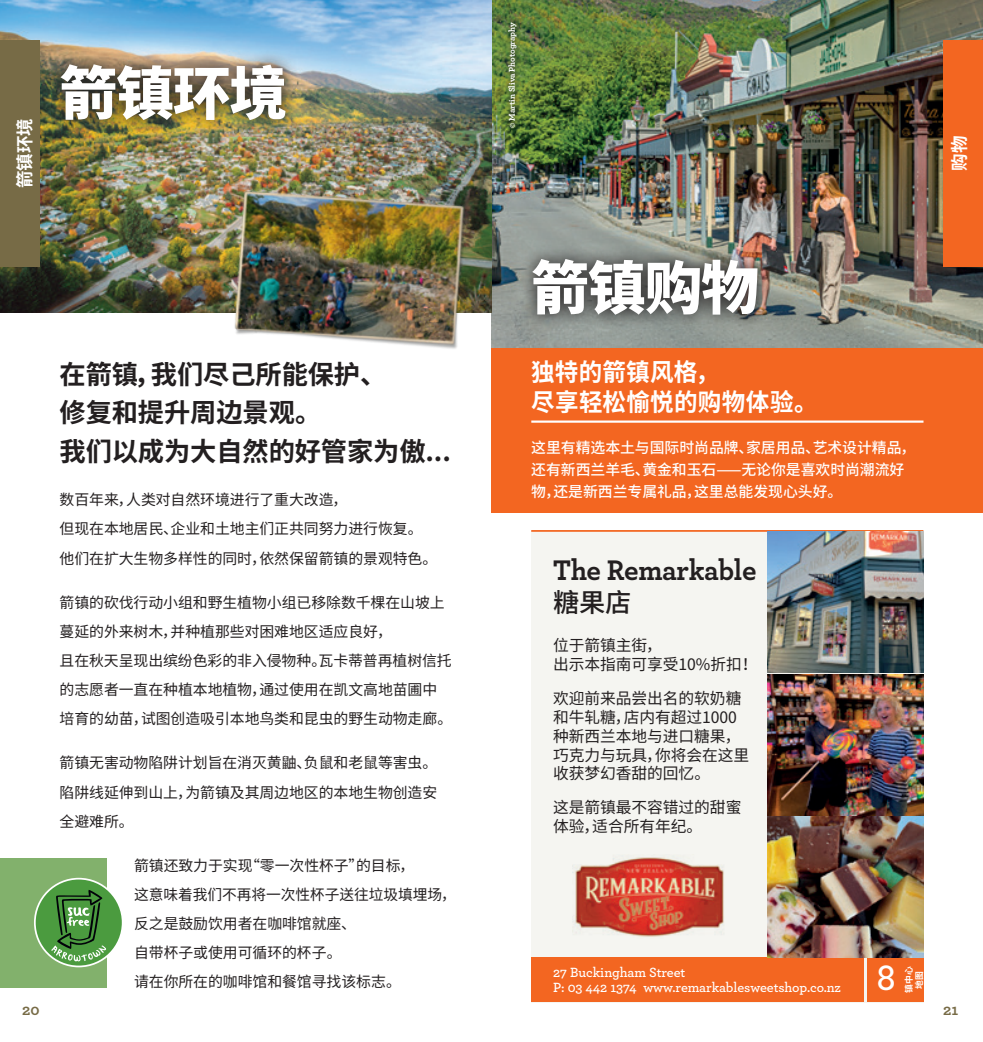
<style>
.page{position:relative;width:983px;height:1042px;background:#fff}
.page>*{position:absolute;margin:0;border:0;box-sizing:border-box;transform-origin:0 0}
.t1{font:900 57.75px "Noto Sans CJ Ksc";letter-spacing:-.02em;color:#fff}
.t2{font:600 38.32px "Archer Pro";color:#fff;scale:.94 1}
.Listing_head{font:700 29.75px "Archer Pro";letter-spacing:-.01em;color:#231f20}
.Body{font:700 26.25px/38.9px "Noto Sans CJ Ksc";letter-spacing:-.005em;color:#231f20}
.Chinese_head_listing{font:500 26.25px "Noto Sans CJ Ksc";color:#231f20}
.Heading{font:700 24.5px/29.4px "Noto Sans CJ Ksc";letter-spacing:.01em;color:#fff;scale:.96 1}
.Section_Titles{font:700 17.5px "Noto Sans CJ Ksc";color:#fff}
.Listing_Body{font:15.75px/18.9px "Noto Sans CJ Ksc";letter-spacing:-.005em;color:#231f20}
.t3{font:700 15.75px "Archer Pro";color:#776b46}
.Body-2{font:14.88px/29.2px "Noto Sans CJ Ksc";letter-spacing:-.005em;color:#231f20}
.Body-3{font:500 14.88px/21.9px "Noto Sans CJ Ksc";letter-spacing:-.005em;color:#fff}
.Listing_Contact_Footer{font:600 14px/15.8px "Archer Pro";letter-spacing:-.005em;color:#fff}
.Body-4{font:700 8.75px "Archer Pro";letter-spacing:-.005em;color:#fff}
.Section_Titles-2{font:700 8.75px/10.5px "Noto Sans CJ Ksc";color:#fff;text-align:center}
</style>
<div class="page">
<div style="left:491px;top:0;width:491px;height:512px;background:#f36621"></div>
<img style="left:491px;top:0;width:491px;height:347px">
<hr style="left:531px;top:420px;width:392px;height:3px;background:#fff">
<svg style="left:503px;top:17px;width:18px;height:116px;background:#5a7635"></svg>
<div style="left:531px;top:531px;width:392px;height:471px;background:#f5f5f1"></div>
<hr style="left:531px;top:530px;width:392px;height:2px;background:#f36621">
<div style="left:531px;top:957px;width:332px;height:45px;background:#f36621"></div>
<div style="left:866px;top:957px;width:57px;height:45px;background:#f36621"></div>
<img style="left:767px;top:532px;width:156px;height:140px">
<img style="left:767px;top:674px;width:156px;height:141px">
<img style="left:767px;top:817px;width:156px;height:140px">
<img style="left:572px;top:857px;width:152px;height:80px">
<div style="left:943px;top:40px;width:39px;height:226px;background:#f36621"></div>
<img style="left:0;top:0;width:491px;height:313px">
<div style="left:0;top:40px;width:40px;height:226px;background:#776b46"></div>
<img style="left:45px;top:49px;width:256px;height:87px">
<div style="left:0;top:858px;width:106px;height:129px;background:#82b16c"></div>
<img style="left:221px;top:179px;width:264px;height:170px">
<div style="left:35px;top:878px;width:88px;height:88px;background:#4b9b3f;border-radius:50%"></div>
<svg style="left:51px;top:889px;width:55px;height:72px"></svg>
<div style="left:34px;top:878px;width:89px;height:89px;border:2px solid #fff;border-radius:50%"></div>
<svg style="left:517px;top:244px;width:256px;height:87px;background:#696a66"></svg>
<p class="Section_Titles" style="left:15px;top:188px;width:71px;rotate:-90deg">箭镇环境</p>
<p class="t1" style="left:60px;top:61px;width:229px">箭镇环境</p>
<p class="t3" style="left:22px;top:997px;width:19px">20</p>
<p class="Body" style="left:60px;top:355px;width:392px">在箭镇，我们尽己所能保护、<br>修复和提升周边景观。<br>我们以成为大自然的好管家为傲...</p>
<p class="Body-2" style="left:60px;top:485px;width:379px">数百年来，人类对自然环境进行了重大改造，<br>但现在本地居民、企业和土地主们正共同努力进行恢复。他们在扩大生物多样性的同时，依然保留箭镇的景观特色。</p>
<p class="Body-2" style="left:60px;top:588px;width:394px">箭镇的砍伐行动小组和野生植物小组已移除数千棵在山坡上蔓延的外来树木，并种植那些对困难地区适应良好，<br>且在秋天呈现出缤纷色彩的非入侵物种。瓦卡蒂普再植树信托的志愿者一直在种植本地植物，通过使用在凯文高地苗圃中培育的幼苗，试图创造吸引本地鸟类和昆虫的野生动物走廊。</p>
<p class="Body-2" style="left:60px;top:748px;width:379px;text-align:justify">箭镇无害动物陷阱计划旨在消灭黄鼬、负鼠和老鼠等害虫。陷阱线延伸到山上，为箭镇及其周边地区的本地生物创造安全避难所。</p>
<p class="Body-2" style="left:134px;top:851px;width:323px">箭镇还致力于实现“零一次性杯子”的目标，<br>这意味着我们不再将一次性杯子送往垃圾填埋场，反之是鼓励饮用者在咖啡馆就座、<br>自带杯子或使用可循环的杯子。<br>请在你所在的咖啡馆和餐馆寻找该标志。</p>
<p class="Body-4" style="left:505px;top:128px;width:107px;rotate:-90deg">© Martin Sliva Photography</p>
<p class="t1" style="left:531px;top:255px;width:229px">箭镇购物</p>
<p class="Heading" style="left:531px;top:358px;width:299px">独特的箭镇风格，<br>尽享轻松愉悦的购物体验。</p>
<p class="Body-3" style="left:531px;top:437px;width:385px">这里有精选本土与国际时尚品牌、家居用品、艺术设计精品，还有新西兰羊毛、黄金和玉石——无论你是喜欢时尚潮流好物，还是新西兰专属礼品，这里总能发现心头好。</p>
<p class="Listing_head" style="left:553px;top:547px;width:205px">The Remarkable</p>
<p class="Chinese_head_listing" style="left:553px;top:587px;width:80px">糖果店</p>
<p class="Listing_Body" style="left:553px;top:636px;width:206px">位于箭镇主街，<br>出示本指南可享受10%折扣！</p>
<p class="Listing_Body" style="left:553px;top:689px;width:197px">欢迎前来品尝出名的软奶糖和牛轧糖，店内有超过1000种新西兰本地与进口糖果，巧克力与玩具，你将会在这里收获梦幻香甜的回忆。</p>
<p class="Listing_Body" style="left:553px;top:798px;width:190px">这是箭镇最不容错过的甜蜜体验，适合所有年纪。</p>
<p class="Section_Titles" style="left:949px;top:170px;width:36px;rotate:-90deg">购物</p>
<p class="Listing_Contact_Footer" style="left:553px;top:963px;width:289px">27 Buckingham Street<br>P: 03 442 1374 www.remarkablesweetshop.co.nz</p>
<p class="t2" style="left:876px;top:948px;width:21px">8</p>
<p class="Section_Titles-2" style="left:903px;top:993px;width:28px;rotate:-90deg">镇中心地图</p>
<p class="t3" style="left:943px;top:997px;width:17px">21</p>
</div>
